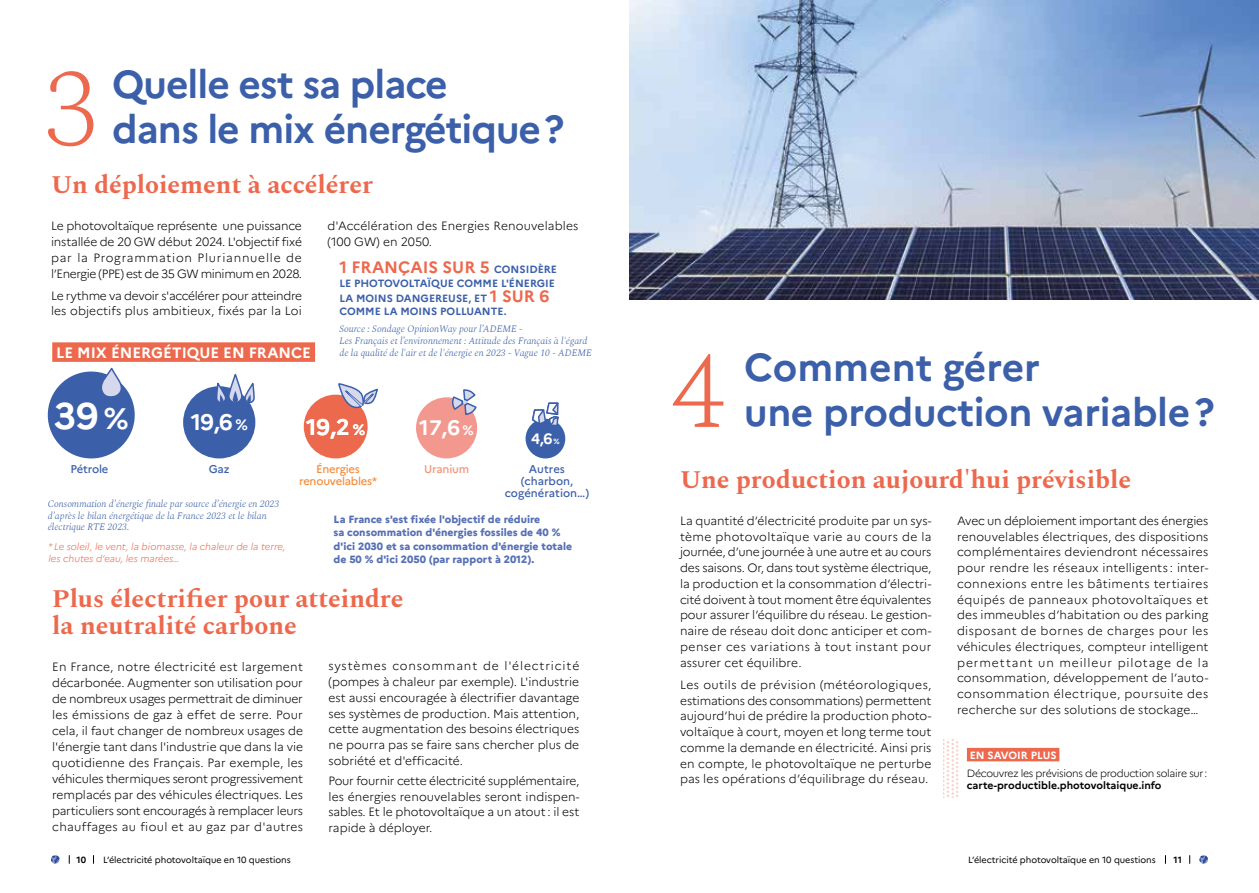
<style>
.page{position:relative;width:1259px;height:893px;background:#fff}
.page>*{position:absolute;margin:0;border:0;box-sizing:border-box;transform-origin:0 0}
.t1{font:200 110.55px "Spectral";color:#ed694e}
.t2{font:700 39px/45px "Marianne";letter-spacing:-.025em;color:#3b5fa9}
.t3{font:700 37.05px "Marianne";color:#fff}
.t4{font:700 25.5px/27px "Spectral";color:#ed694e}
.t5{font:700 22.5px "Marianne";color:#fff}
.t6{font:700 21px "Marianne";color:#fff}
.t7{font:700 16.5px "Marianne";color:#ed694e}
.t8{font:700 15px "Marianne";color:#fff}
.t9{font:300 12px/15.8px "Marianne";letter-spacing:.005em;color:#000;text-align:justify}
.t10{font:500 11.25px/12px "Marianne";color:#3b5fa9;text-align:center}
.t11{font:500 11.25px/12px "Marianne";letter-spacing:-.02em;color:#f28e40;text-align:center}
.t12{font:500 11.25px "Marianne";letter-spacing:-.02em;color:#f39377}
.t13{font:500 11.25px "Marianne";letter-spacing:-.02em;color:#3b5fa9}
.t14{font:800 10.5px/13.5px "Marianne";color:#5670b5}
.t15{font:700 10.5px/15px "Marianne";color:#3b5fa9}
.t16{font:300 10.5px "Marianne";letter-spacing:-.03em;color:#000}
.t17{font:700 10.5px "Marianne";color:#000}
.t18{font:700 10.5px "Marianne";color:#fff}
.t19{font:italic 300 9.75px/11.2px "Spectral";color:#3b5fa9}
.t20{font:italic 300 9.75px/12px "Marianne";color:#ed694e}
.t21{font:9px "Marianne";letter-spacing:-.005em;color:#000}
.t22{font:700 9px "Marianne";color:#000}
.s1{font-size:10.5px;color:#3b5fa9}
.s2{font-size:16.5px;color:#ed694e}
.s3{font-size:29.7px}
.s4{font-size:15px}
.s5{font-size:13.5px}
.s6{font-size:7.5px}
</style>
<div class="page">
<div style="left:304px;top:395px;width:63px;height:63px;background:#ed694e;border-radius:50%"></div>
<svg style="left:317px;top:383px;width:61px;height:28px"></svg>
<div style="left:525px;top:419px;width:40px;height:39px;background:#3b5fa9;border-radius:50%"></div>
<svg style="left:531px;top:402px;width:31px;height:25px"></svg>
<div style="left:416px;top:397px;width:61px;height:61px;background:#f3988e;border-radius:50%"></div>
<svg style="left:451px;top:389px;width:26px;height:27px"></svg>
<div style="left:183px;top:386px;width:72px;height:72px;background:#3b5fa9;border-radius:50%"></div>
<svg style="left:228px;top:374px;width:15px;height:29px"></svg>
<svg style="left:233px;top:391px;width:5px;height:11px"></svg>
<svg style="left:214px;top:383px;width:13px;height:19px"></svg>
<svg style="left:243px;top:383px;width:12px;height:22px"></svg>
<div style="left:48px;top:372px;width:87px;height:86px;background:#3b5fa9;border-radius:50%"></div>
<svg style="left:100px;top:367px;width:23px;height:30px"></svg>
<div style="left:52px;top:342px;width:263px;height:20px;background:#ed694e"></div>
<img style="left:629px;top:0;width:630px;height:300px">
<div style="left:967px;top:748px;width:92px;height:13px;background:#ed694e"></div>
<img style="left:943px;top:740px;width:15px;height:57px">
<svg style="left:51px;top:855px;width:9px;height:9px"></svg>
<svg style="left:1199px;top:855px;width:9px;height:9px"></svg>
<h1 class="t1" style="left:44px;top:28px;width:57px">3</h1>
<h2 class="t2" style="left:112px;top:61px;width:454px">Quelle est sa place<br>dans le mix énergétique?</h2>
<h3 class="t4" style="left:51px;top:172px;width:323px">Un déploiement à accélérer</h3>
<p class="t9" style="left:51px;top:217px;width:252px">Le photovoltaïque représente une puissance installée de 20 GW début 2024. L'objectif fixé par la Programmation Pluriannuelle de l’Energie (PPE) est de 35 GW minimum en 2028.</p>
<p class="t9" style="left:51px;top:287px;width:252px">Le rythme va devoir s'accélérer pour atteindre les objectifs plus ambitieux, fixés par la Loi</p>
<p class="t9" style="left:327px;top:217px;width:252px">d'Accélération des Energies Renouvelables (100 GW) en 2050.</p>
<h3 class="t7" style="left:339px;top:257px;width:219px">1 FRANÇAIS SUR 5 <span class="s1">CONSIDÈRE</span></h3>
<p class="t15" style="left:339px;top:276px;width:217px">LE PHOTOVOLTAÏQUE COMME L'ÉNERGIE<br>LA MOINS DANGEREUSE, ET <span class="s2">1 SUR 6</span></p>
<p class="t15" style="left:339px;top:304px;width:169px">COMME LA MOINS POLLUANTE.</p>
<p class="t19" style="left:339px;top:323px;width:254px;line-height:12px">Source : Sondage OpinionWay pour l’ADEME -<br>Les Français et l’environnement : Attitude des Français à l'égard de la qualité de l'air et de l'énergie en 2023 - Vague 10 - ADEME</p>
<p class="t8" style="left:56px;top:343px;width:256px">LE MIX ÉNERGÉTIQUE EN FRANCE</p>
<h3 class="t3" style="left:54px;top:393px;width:76px">39<span class="s3">%</span></h3>
<h3 class="t5" style="left:191px;top:409px;width:59px">19,6 <span class="s4">%</span></h3>
<h3 class="t6" style="left:419px;top:414px;width:56px">17,6 <span class="s5">%</span></h3>
<h3 class="t5" style="left:306px;top:413px;width:60px">19,2 <span class="s4">%</span></h3>
<p class="t8" style="left:531px;top:429px;width:30px">4,6<span class="s6">%</span></p>
<p class="t13" style="left:71px;top:462px;width:39px">Pétrole</p>
<p class="t10" style="left:209px;top:463px;width:22px">Gaz</p>
<p class="t19" style="left:48px;top:499px;width:233px">Consommation d’énergie finale par source d’énergie en 2023 d’après le bilan énergétique de la France 2023 et le bilan électrique RTE 2023.</p>
<p class="t20" style="left:48px;top:539px;width:238px">* Le soleil, le vent, la biomasse, la chaleur de la terre, les chutes d’eau, les marées…</p>
<p class="t11" style="left:299px;top:463px;width:80px">Énergies renouvelables*</p>
<p class="t12" style="left:424px;top:462px;width:47px">Uranium</p>
<p class="t10" style="left:505px;top:463px;width:86px">Autres (charbon, cogénération…)</p>
<p class="t14" style="left:333px;top:511px;width:240px">La France s'est fixée l'objectif de réduire<br>sa consommation d'énergies fossiles de 40 % d'ici 2030 et sa consommation d'énergie totale de 50 % d'ici 2050 (par rapport à 2012).</p>
<h3 class="t4" style="left:52px;top:585px;width:353px">Plus électrifier pour atteindre la neutralité carbone</h3>
<p class="t9" style="left:52px;top:658px;width:252px">En France, notre électricité est largement décarbonée. Augmenter son utilisation pour de nombreux usages permettrait de diminuer les émissions de gaz à effet de serre. Pour cela, il faut changer de nombreux usages de l'énergie tant dans l'industrie que dans la vie quotidienne des Français. Par exemple, les véhicules thermiques seront progressivement remplacés par des véhicules électriques. Les particuliers sont encouragés à remplacer leurs chauffages au fioul et au gaz par d'autres</p>
<p class="t9" style="left:328px;top:657px;width:252px">systèmes consommant de l'électricité (pompes à chaleur par exemple). L'industrie est aussi encouragée à électrifier davantage ses systèmes de production. Mais attention, cette augmentation des besoins électriques ne pourra pas se faire sans chercher plus de sobriété et d'efficacité.</p>
<p class="t9" style="left:328px;top:772px;width:252px">Pour fournir cette électricité supplémentaire, les énergies renouvelables seront indispen&shy;sables. Et le photovoltaïque a un atout : il est rapide à déployer.</p>
<h1 class="t1" style="left:673px;top:310px;width:57px">4</h1>
<h2 class="t2" style="left:744px;top:345px;width:472px">Comment gérer<br>une production variable?</h2>
<h3 class="t4" style="left:680px;top:467px;width:452px">Une production aujourd'hui prévisible</h3>
<p class="t9" style="left:680px;top:512px;width:253px">La quantité d’électricité produite par un sys&shy;tème photovoltaïque varie au cours de la journée, d’une journée à une autre et au cours des saisons. Or, dans tout système électrique, la production et la consommation d’électri&shy;cité doivent à tout moment être équivalentes pour assurer l’équilibre du réseau. Le gestion&shy;naire de réseau doit donc anticiper et com&shy;penser ces variations à tout instant pour assurer cet équilibre.</p>
<p class="t9" style="left:680px;top:676px;width:253px">Les outils de prévision (météorologiques, estimations des consommations) permettent aujourd’hui de prédire la production photo&shy;voltaïque à court, moyen et long terme tout comme la demande en électricité. Ainsi pris en compte, le photovoltaïque ne perturbe pas les opérations d’équilibrage du réseau.</p>
<p class="t9" style="left:957px;top:512px;width:253px">Avec un déploiement important des énergies renouvelables électriques, des dispositions complémentaires deviendront nécessaires pour rendre les réseaux intelligents : inter&shy;connexions entre les bâtiments tertiaires équipés de panneaux photovoltaïques et des immeubles d’habitation ou des parking disposant de bornes de charges pour les véhicules électriques, compteur intelligent permettant un meilleur pilotage de la consommation, développement de l’auto&shy;consommation électrique, poursuite des recherche sur des solutions de stockage…</p>
<p class="t18" style="left:969px;top:749px;width:88px">EN SAVOIR PLUS</p>
<p class="t16" style="left:967px;top:766px;width:242px">Découvrez les prévisions de production solaire sur :</p>
<p class="t17" style="left:967px;top:779px;width:196px">carte-productible.photovoltaique.info</p>
<p class="t22" style="left:76px;top:854px;width:12px">10</p>
<p class="t21" style="left:103px;top:854px;width:189px">L’électricité photovoltaïque en 10 questions</p>
<p class="t21" style="left:968px;top:854px;width:189px">L’électricité photovoltaïque en 10 questions</p>
<p class="t22" style="left:1173px;top:854px;width:10px">11</p>
</div>
